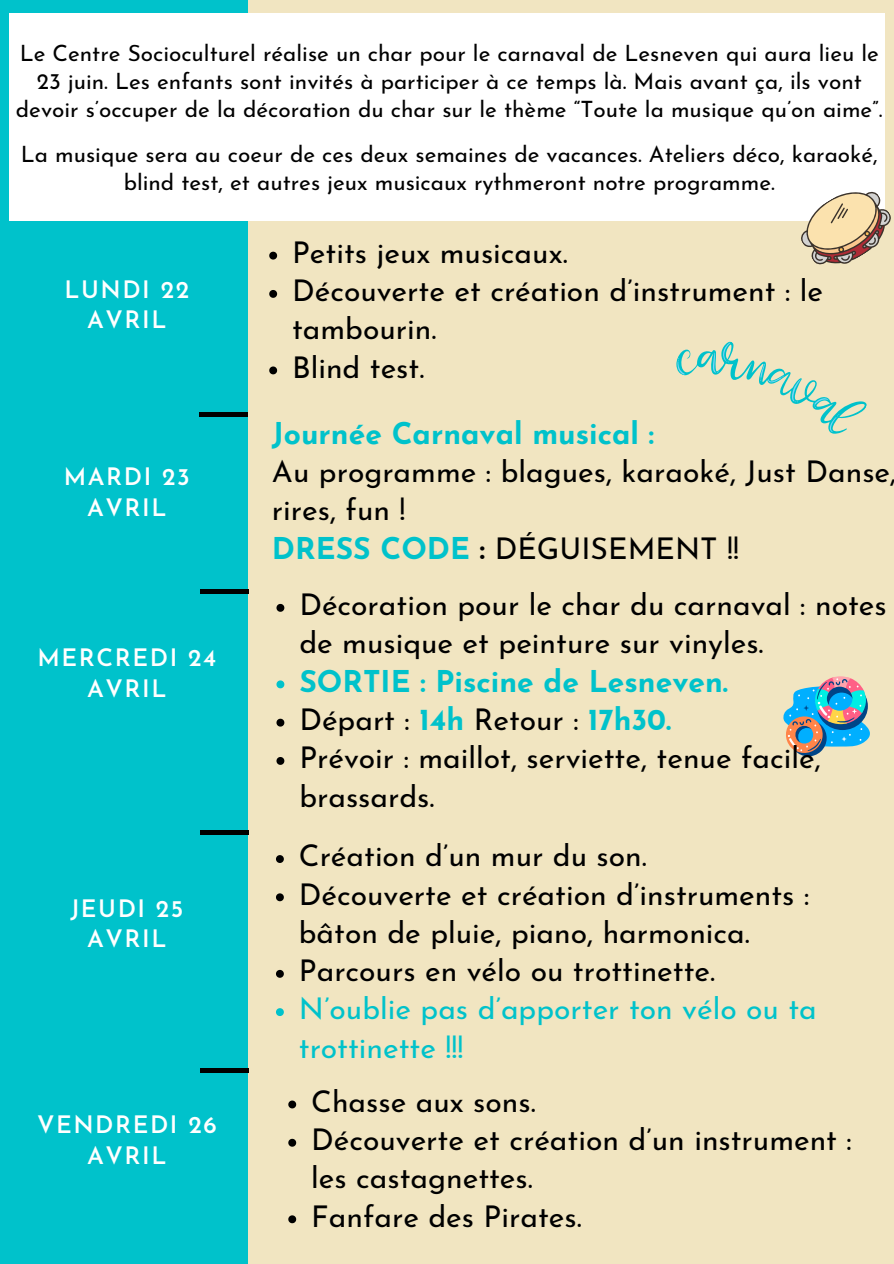
<style>
.page{position:relative;width:894px;height:1264px;background:#fff}
.page>*{position:absolute;margin:0;border:0;box-sizing:border-box;transform-origin:0 0}
.t1{font:30px/38.2px "Josefin Sans";color:#000}
.t2{font:30px/38.2px "Josefin Sans";color:#00c2cb}
.t3{font:700 30px "Josefin Sans";color:#00c2cb}
.t4{font:600 24px/30.3px "Josefin Sans";letter-spacing:.065em;color:#fff;text-align:center}
.t5{font:22.5px/28.2px "Josefin Sans";color:#000;text-align:center}
.s1{font-weight:700;color:#00c2cb}
.s2{font-weight:700}
</style>
<div class="page">
<div style="left:0;top:0;width:893px;height:1263px;background:#f1e5c1"></div>
<svg style="left:269px;top:252px;width:8px;height:7px"></svg>
<svg style="left:269px;top:290px;width:8px;height:8px"></svg>
<svg style="left:269px;top:366px;width:8px;height:8px"></svg>
<div style="left:0;top:0;width:248px;height:1263px;background:#00c2cb"></div>
<div style="left:9px;top:13px;width:875px;height:208px;background:#fff"></div>
<svg style="left:276px;top:855px;width:8px;height:8px"></svg>
<svg style="left:276px;top:893px;width:8px;height:8px"></svg>
<svg style="left:276px;top:969px;width:8px;height:8px"></svg>
<svg style="left:276px;top:1008px;width:8px;height:8px"></svg>
<hr style="left:200px;top:830px;width:48px;height:4px;background:#000">
<hr style="left:200px;top:412px;width:48px;height:4px;background:#000">
<hr style="left:200px;top:589px;width:48px;height:4px;background:#000">
<hr style="left:200px;top:1068px;width:48px;height:4px;background:#000">
<svg style="left:801px;top:177px;width:90px;height:88px"></svg>
<svg style="left:676px;top:341px;width:191px;height:93px"></svg>
<img style="left:783px;top:676px;width:87px;height:81px">
<svg style="left:276px;top:604px;width:8px;height:7px"></svg>
<svg style="left:276px;top:680px;width:8px;height:8px"></svg>
<svg style="left:276px;top:718px;width:8px;height:8px"></svg>
<svg style="left:276px;top:757px;width:8px;height:7px"></svg>
<svg style="left:288px;top:1100px;width:8px;height:8px"></svg>
<svg style="left:288px;top:1138px;width:8px;height:8px"></svg>
<svg style="left:288px;top:1215px;width:8px;height:8px"></svg>
<h2 class="t5" style="left:16px;top:41px;width:867px">Le Centre Socioculturel réalise un char pour le carnaval de Lesneven qui aura lieu le<br>23 juin. Les enfants sont invités à participer à ce temps là. Mais avant ça, ils vont devoir s’occuper de la décoration du char sur le thème “Toute la musique qu’on aime”.</h2>
<p class="t5" style="left:21px;top:142px;width:858px">La musique sera au coeur de ces deux semaines de vacances. Ateliers déco, karaoké, blind test, et autres jeux musicaux rythmeront notre programme.</p>
<p class="t4" style="left:65px;top:277px;width:126px">LUNDI 22<br>AVRIL</p>
<p class="t4" style="left:64px;top:464px;width:127px">MARDI 23<br>AVRIL</p>
<h1 class="t4" style="left:38px;top:645px;width:180px">MERCREDI 24<br>AVRIL</h1>
<h2 class="t4" style="left:70px;top:895px;width:114px">JEUDI 25<br>AVRIL</h2>
<p class="t4" style="left:37px;top:1111px;width:181px">VENDREDI 26<br>AVRIL</p>
<p class="t1" style="left:292px;top:236px;width:277px">Petits jeux musicaux.</p>
<p class="t1" style="left:292px;top:274px;width:532px">Découverte et création d’instrument : le tambourin.</p>
<p class="t1" style="left:292px;top:351px;width:134px">Blind test.</p>
<p class="t1" style="left:272px;top:417px;width:625px"><span class="s1">Journée Carnaval musical :<br></span>Au programme : blagues, karaoké, Just Danse, rires, fun !<br><span class="s1">DRESS CODE</span> <span class="s2">:</span> DÉGUISEMENT !!</p>
<h2 class="t1" style="left:299px;top:588px;width:588px">Décoration pour le char du carnaval : notes de musique et peinture sur vinyles.</h2>
<p class="t3" style="left:299px;top:669px;width:430px">SORTIE : Piscine de Lesneven.</p>
<p class="t1" style="left:299px;top:703px;width:373px">Départ : <span class="s1">14h</span> Retour : <span class="s1">17h30.</span></p>
<p class="t1" style="left:299px;top:741px;width:523px">Prévoir : maillot, serviette, tenue facile, brassards.</p>
<p class="t1" style="left:299px;top:839px;width:349px">Création d’un mur du son.</p>
<p class="t1" style="left:299px;top:878px;width:512px">Découverte et création d’instruments : bâton de pluie, piano, harmonica.</p>
<p class="t1" style="left:299px;top:954px;width:417px">Parcours en vélo ou trottinette.</p>
<h2 class="t2" style="left:299px;top:992px;width:519px">N’oublie pas d’apporter ton vélo ou ta trottinette !!!</h2>
<p class="t1" style="left:311px;top:1085px;width:226px">Chasse aux sons.</p>
<p class="t1" style="left:311px;top:1123px;width:542px">Découverte et création d’un instrument : les castagnettes.</p>
<p class="t1" style="left:311px;top:1199px;width:272px">Fanfare des Pirates.</p>
</div>
